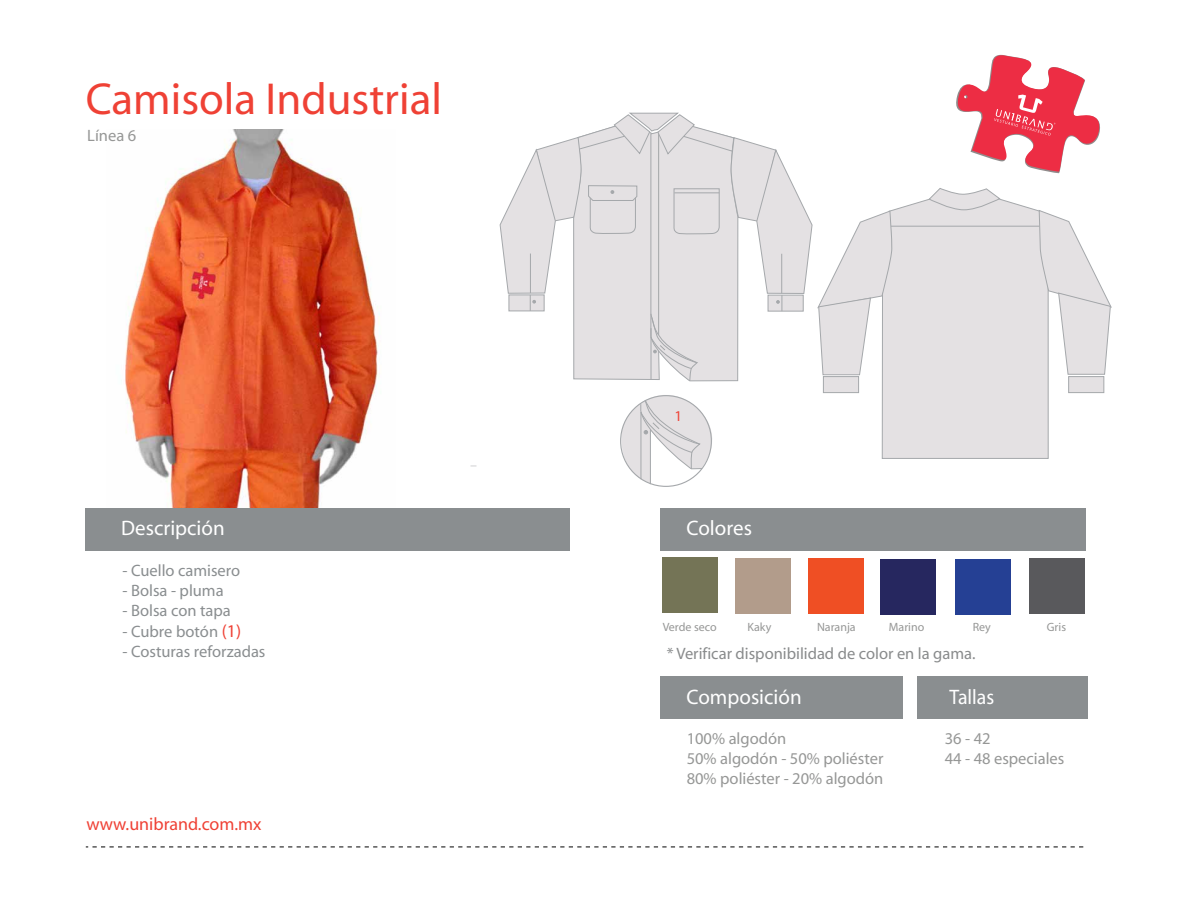
<style>
.page{position:relative;width:1188px;height:918px;background:#fff}
.page>*{position:absolute;margin:0;border:0;box-sizing:border-box;transform-origin:0 0}
.t1{font:45px "Myriad";color:#ef4135}
.t2{font:21px "Myriad";color:#fff}
.t3{font:21px "Myriad";color:#fff;scale:.94 1}
.t4{font:18px "Myriad";color:#ef4135}
.t5{font:16.5px "Myriad";color:#969796}
.t6{font:16.5px "Myriad";color:#8a8e90}
.t7{font:16.5px "Myriad";color:#898b8c}
.t8{font:15px "Myriad";color:#ef4135}
.t9{font:12px "Myriad";color:#969796}
.s1{font-size:18px;color:#ef4135}
</style>
<div class="page">
<img style="left:125px;top:130px;width:255px;height:378px">
<div style="left:1030px;top:559px;width:55px;height:55px;background:#59595c"></div>
<div style="left:880px;top:559px;width:56px;height:55px;background:#26275f"></div>
<div style="left:735px;top:559px;width:56px;height:55px;background:#b29c8b"></div>
<div style="left:809px;top:559px;width:55px;height:55px;background:#ef4f24"></div>
<div style="left:955px;top:559px;width:56px;height:55px;background:#254094"></div>
<div style="left:663px;top:558px;width:55px;height:55px;background:#747456"></div>
<div style="left:660px;top:508px;width:426px;height:42px;background:#8a8e90"></div>
<div style="left:660px;top:676px;width:242px;height:43px;background:#8a8e90"></div>
<div style="left:918px;top:676px;width:170px;height:43px;background:#8a8e90"></div>
<svg style="left:86px;top:847px;width:997px;height:1px"></svg>
<div style="left:86px;top:508px;width:484px;height:43px;background:#8a8e90"></div>
<svg style="left:499px;top:54px;width:613px;height:429px"></svg>
<hr style="left:650px;top:430px;width:1px;height:54px;background:#a5a8ab">
<h1 class="t1" style="left:86px;top:77px;width:358px">Camisola Industrial</h1>
<p class="t5" style="left:87px;top:127px;width:50px">Línea 6</p>
<p class="t2" style="left:121px;top:517px;width:105px">Descripción</p>
<p class="t6" style="left:123px;top:562px;width:119px">- Cuello camisero</p>
<p class="t6" style="left:123px;top:582px;width:103px">- Bolsa - pluma</p>
<p class="t6" style="left:123px;top:602px;width:110px">- Bolsa con tapa</p>
<p class="t6" style="left:123px;top:623px;width:120px">- Cubre botón <span class="s1">(1)</span></p>
<p class="t6" style="left:123px;top:643px;width:144px">- Costuras reforzadas</p>
<p class="t4" style="left:87px;top:815px;width:177px">www.unibrand.com.mx</p>
<p class="t8" style="left:673px;top:408px;width:11px">11</p>
<p class="t2" style="left:687px;top:517px;width:67px">Colores</p>
<p class="t9" style="left:663px;top:621px;width:56px">Verde seco</p>
<p class="t9" style="left:747px;top:621px;width:25px">Kaky</p>
<p class="t9" style="left:817px;top:621px;width:40px">Naranja</p>
<p class="t9" style="left:889px;top:621px;width:37px">Marino</p>
<p class="t9" style="left:973px;top:621px;width:20px">Rey</p>
<p class="t9" style="left:1047px;top:621px;width:21px">Gris</p>
<p class="t7" style="left:667px;top:646px;width:310px">* Verificar disponibilidad de color en la gama.</p>
<p class="t2" style="left:687px;top:687px;width:117px">Composición</p>
<p class="t3" style="left:949px;top:687px;width:49px">Tallas</p>
<p class="t5" style="left:687px;top:731px;width:101px">100% algodón</p>
<p class="t5" style="left:945px;top:731px;width:47px">36 - 42</p>
<p class="t5" style="left:687px;top:751px;width:198px">50% algodón - 50% poliéster</p>
<p class="t5" style="left:945px;top:751px;width:121px">44 - 48 especiales</p>
<p class="t5" style="left:687px;top:770px;width:198px">80% poliéster - 20% algodón</p>
</div>
